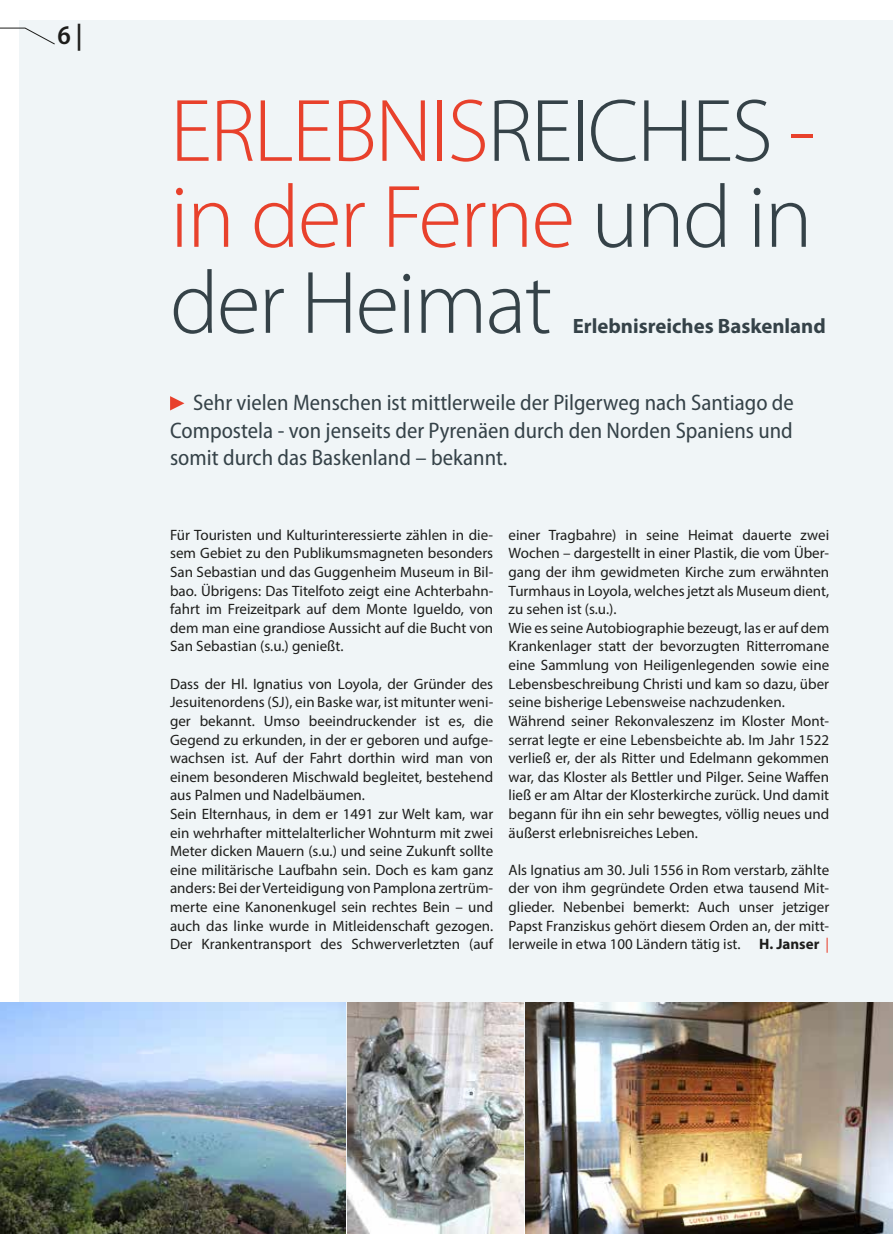
<style>
.page{position:relative;width:893px;height:1234px;background:#fff}
.page>*{position:absolute;margin:0;border:0;box-sizing:border-box;transform-origin:0 0}
.t1{font:300 89.55px/85.9px "Myriad Pro";letter-spacing:-.02em;color:#354248;text-align:justify}
.t2{font:600 semi-condensed 27px "Myriad Pro";color:#1d1d1b}
.t3{font:semi-condensed 22.5px/27px "Myriad Pro";color:#354248;text-align:justify}
.t4{font:700 20.7px "Myriad Pro";color:#354248}
.t5{font:15px/18.6px "Myriad Pro";color:#1d1d1b;text-align:justify}
.s1{color:#e8412c}
.s2{font-weight:700}
</style>
<div class="page">
<div style="left:20px;top:20px;width:873px;height:1194px;background:#f0f5f7"></div>
<svg style="left:170px;top:396px;width:14px;height:14px"></svg>
<img style="left:0;top:1002px;width:523px;height:231px">
<img style="left:526px;top:1002px;width:366px;height:231px">
<svg style="left:0;top:28px;width:55px;height:17px"></svg>
<h2 class="t2" style="left:57px;top:20px;width:27px">6 |</h2>
<h1 class="t1" style="left:170px;top:89px;width:647px"><span class="s1">ERLEBNIS</span>REICHES <span class="s1">- in der Ferne</span> und in der Heimat</h1>
<h3 class="t4" style="left:573px;top:312px;width:254px">Erlebnisreiches Baskenland</h3>
<h3 class="t3" style="left:170px;top:390px;width:625px;text-indent:23px">Sehr vielen Menschen ist mittlerweile der Pilgerweg nach Santiago de Compostela - von jenseits der Pyrenäen durch den Norden Spaniens und somit durch das Baskenland – bekannt.</h3>
<p class="t5" style="left:170px;top:525px;width:325px">Für Touristen und Kulturinteressierte zählen in die&shy;sem Gebiet zu den Publikumsmagneten besonders San Sebastian und das Guggenheim Museum in Bil&shy;bao. Übrigens: Das Titelfoto zeigt eine Achterbahn&shy;fahrt im Freizeitpark auf dem Monte Igueldo, von dem man eine grandiose Aussicht auf die Bucht von San Sebastian (s.u.) genießt.</p>
<p class="t5" style="left:170px;top:674px;width:325px;text-align:left">Dass der Hl. Ignatius von Loyola, der Gründer des Jesuitenordens (SJ), ein Baske war, ist mitunter weni&shy;ger bekannt. Umso beeindruckender ist es, die Gegend zu erkunden, in der er geboren und aufge&shy;wachsen ist. Auf der Fahrt dorthin wird man von einem besonderen Mischwald begleitet, bestehend aus Palmen und Nadelbäumen.<br>Sein Elternhaus, in dem er 1491 zur Welt kam, war ein wehrhafter mittelalterlicher Wohnturm mit zwei Meter dicken Mauern (s.u.) und seine Zukunft sollte eine militärische Laufbahn sein. Doch es kam ganz anders: Bei der Verteidigung von Pamplona zertrüm&shy;merte eine Kanonenkugel sein rechtes Bein – und auch das linke wurde in Mitleidenschaft gezogen.<br>Der Krankentransport des Schwerverletzten (auf</p>
<p class="t5" style="left:509px;top:525px;width:322px;text-align:left">einer Tragbahre) in seine Heimat dauerte zwei Wochen – dargestellt in einer Plastik, die vom Über&shy;gang der ihm gewidmeten Kirche zum erwähnten Turmhaus in Loyola, welches jetzt als Museum dient, zu sehen ist (s.u.).<br>Wie es seine Autobiographie bezeugt, las er auf dem Krankenlager statt der bevorzugten Ritterromane eine Sammlung von Heiligenlegenden sowie eine Lebensbeschreibung Christi und kam so dazu, über seine bisherige Lebensweise nachzudenken.<br>Während seiner Rekonvaleszenz im Kloster Mont&shy;serrat legte er eine Lebensbeichte ab. Im Jahr 1522 verließ er, der als Ritter und Edelmann gekommen war, das Kloster als Bettler und Pilger. Seine Waffen ließ er am Altar der Klosterkirche zurück. Und damit begann für ihn ein sehr bewegtes, völlig neues und äußerst erlebnisreiches Leben.</p>
<p class="t5" style="left:509px;top:860px;width:322px">Als Ignatius am 30. Juli 1556 in Rom verstarb, zählte der von ihm gegründete Orden etwa tausend Mit&shy;glieder. Nebenbei bemerkt: Auch unser jetziger Papst Franziskus gehört diesem Orden an, der mitt&shy;lerweile in etwa 100 Ländern tätig ist. <span class="s2">H. Janser</span> <span class="s1">|</span></p>
</div>
